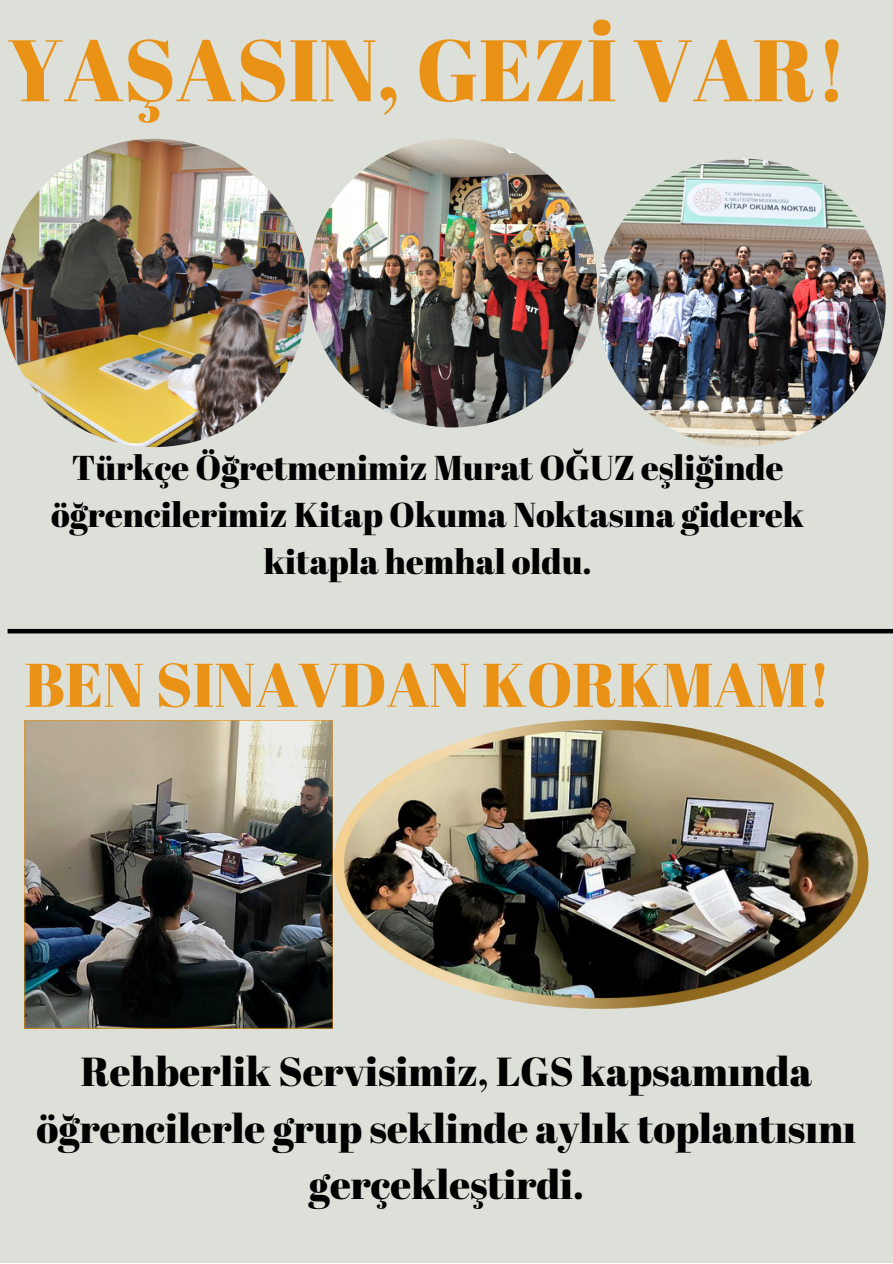
<style>
.page{position:relative;width:893px;height:1264px;background:#fff}
.page>*{position:absolute;margin:0;border:0;box-sizing:border-box;transform-origin:0 0}
.t1{font:86.85px "Abril Fatface";color:#ea9215}
.t2{font:61.5px "Abril Fatface";color:#ea9215}
.t3{font:40.5px/56.2px "Abril Fatface";color:#000;text-align:center}
.t4{font:34.5px/47.2px "Abril Fatface";color:#000;text-align:center}
</style>
<div class="page">
<div style="left:0;top:0;width:892px;height:1262px;background:#dce0d9"></div>
<img style="left:0;top:139px;width:308px;height:308px;border-radius:50%">
<img style="left:308px;top:139px;width:289px;height:288px;border-radius:50%">
<img style="left:597px;top:158px;width:288px;height:289px;border-radius:50%">
<hr style="left:8px;top:629px;width:884px;height:4px;background:#000">
<img style="left:24px;top:720px;width:309px;height:308px">
<img style="left:333px;top:719px;width:535px;height:289px">
<p class="t1" style="left:8px;top:9px;width:841px">YAŞASIN, GEZİ VAR!</p>
<p class="t4" style="left:51px;top:443px;width:754px">Türkçe Öğretmenimiz Murat OĞUZ eşliğinde öğrencilerimiz Kitap Okuma Noktasına giderek kitapla hemhal oldu.</p>
<p class="t2" style="left:24px;top:641px;width:807px">BEN SINAVDAN KORKMAM!</p>
<p class="t3" style="left:37px;top:1042px;width:820px">Rehberlik Servisimiz, LGS kapsamında öğrencilerle grup seklinde aylık toplantısını gerçekleştirdi.</p>
</div>
